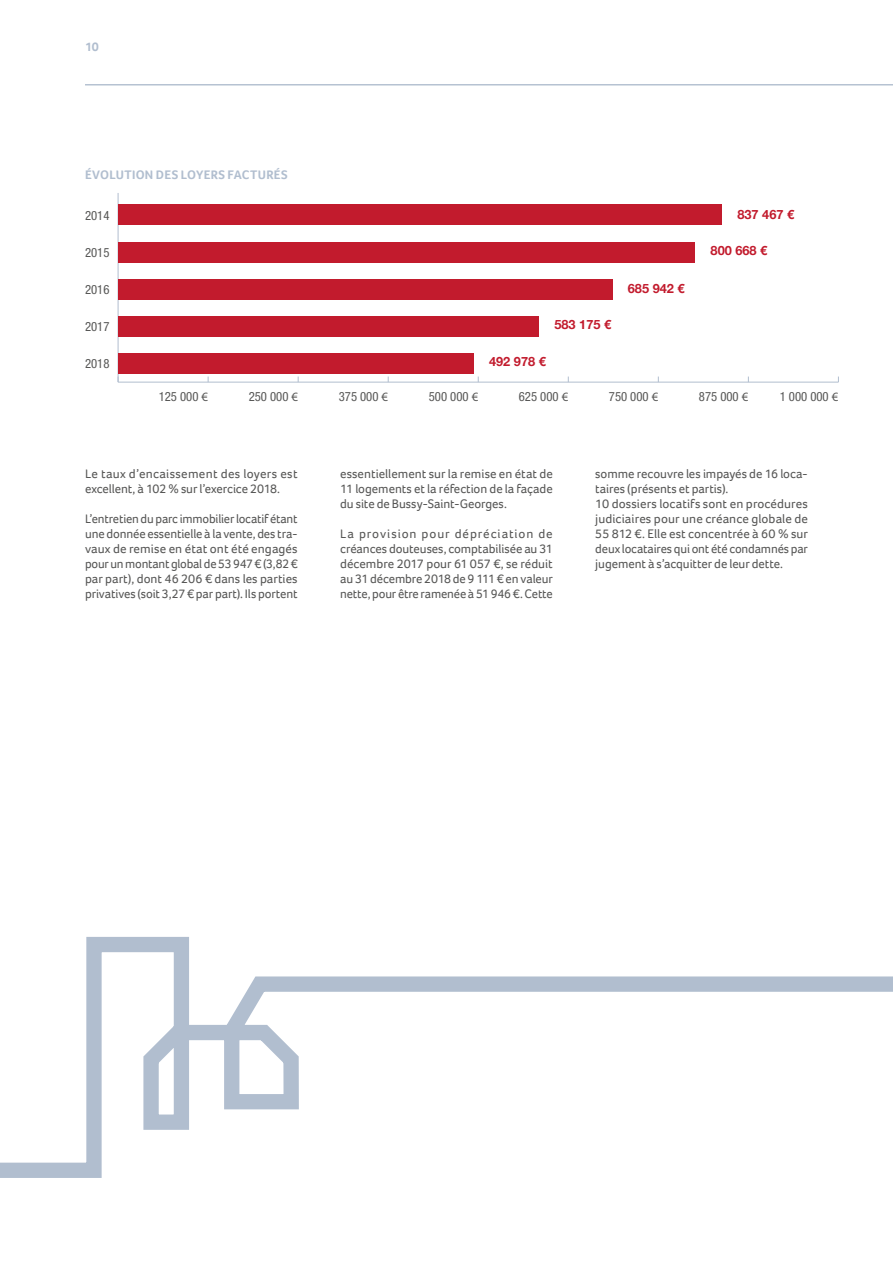
<style>
.page{position:relative;width:893px;height:1263px;background:#fff}
.page>*{position:absolute;margin:0;border:0;box-sizing:border-box;transform-origin:0 0}
.t1{font:12.75px/15px "Foco";letter-spacing:-.005em;color:#575756;text-align:justify}
.t2{font:condensed 12.75px "Helvetica Neue";color:#575756}
.t3{font:12.75px/15px "Foco";letter-spacing:.015em;color:#575756}
.t4{font:700 12.75px "Helvetica Neue";color:#c21b2d}
.t5{font:700 12.75px "Foco";letter-spacing:.025em;color:#b1becf}
.s1{font-family:"Myriad Pro";font-stretch:normal}
</style>
<div class="page">
<hr style="left:85px;top:84px;width:808px;height:1px;background:#b1becf">
<svg style="left:0;top:937px;width:893px;height:241px"></svg>
<hr style="left:118px;top:382px;width:720px;height:1px;background:#b1becf">
<hr style="left:118px;top:193px;width:1px;height:189px;background:#b1becf">
<div style="left:118px;top:205px;width:603px;height:20px;background:#c21b2d"></div>
<div style="left:118px;top:242px;width:577px;height:20px;background:#c21b2d"></div>
<div style="left:118px;top:279px;width:494px;height:21px;background:#c21b2d"></div>
<div style="left:118px;top:316px;width:420px;height:21px;background:#c21b2d"></div>
<div style="left:118px;top:353px;width:355px;height:21px;background:#c21b2d"></div>
<p class="t5" style="left:85px;top:38px;width:15px">10</p>
<p class="t5" style="left:85px;top:166px;width:204px">ÉVOLUTION DES LOYERS FACTURÉS</p>
<p class="t2" style="left:85px;top:208px;width:26px">2014</p>
<p class="t2" style="left:85px;top:245px;width:26px">2015</p>
<p class="t2" style="left:85px;top:282px;width:26px">2016</p>
<p class="t2" style="left:85px;top:319px;width:26px">2017</p>
<p class="t2" style="left:85px;top:356px;width:26px">2018</p>
<p class="t4" style="left:554px;top:315px;width:58px">583 175 €</p>
<p class="t4" style="left:489px;top:352px;width:58px">492 978 €</p>
<p class="t4" style="left:628px;top:278px;width:58px">685 942 €</p>
<p class="t4" style="left:737px;top:204px;width:58px">837 467 €</p>
<p class="t4" style="left:711px;top:241px;width:58px">800 668 €</p>
<p class="t2" style="left:159px;top:389px;width:51px">125 000 <span class="s1">€</span></p>
<p class="t2" style="left:249px;top:389px;width:51px">250 000 <span class="s1">€</span></p>
<p class="t2" style="left:339px;top:389px;width:51px">375 000 <span class="s1">€</span></p>
<p class="t2" style="left:429px;top:389px;width:51px">500 000 <span class="s1">€</span></p>
<p class="t2" style="left:519px;top:389px;width:51px">625 000 <span class="s1">€</span></p>
<p class="t2" style="left:609px;top:389px;width:51px">750 000 <span class="s1">€</span></p>
<p class="t2" style="left:699px;top:389px;width:51px">875 000 <span class="s1">€</span></p>
<p class="t2" style="left:780px;top:389px;width:60px">1 000 000 <span class="s1">€</span></p>
<p class="t3" style="left:85px;top:466px;width:214px">Le taux d’encaissement des loyers est excellent, à 102 % sur l’exercice 2018.</p>
<p class="t1" style="left:85px;top:511px;width:214px">L’entretien du parc immobilier locatif étant une donnée essentielle à la vente, des tra&shy;vaux de remise en état ont été engagés pour un montant global de 53 947 € (3,82 € par part), dont 46 206 € dans les parties privatives (soit 3,27 € par part). Ils portent</p>
<p class="t1" style="left:340px;top:466px;width:214px">essentiellement sur la remise en état de 11 logements et la réfection de la façade du site de Bussy-Saint-Georges.</p>
<p class="t1" style="left:340px;top:526px;width:214px">La provision pour dépréciation de créances douteuses, comptabilisée au 31 décembre 2017 pour 61 057 €, se réduit au 31 décembre 2018 de 9 111 € en valeur nette, pour être ramenée à 51 946 €. Cette</p>
<p class="t1" style="left:595px;top:466px;width:214px;text-align:left">somme recouvre les impayés de 16 loca&shy;taires (présents et partis).<br>10 dossiers locatifs sont en procédures judiciaires pour une créance globale de 55 812 €. Elle est concentrée à 60 % sur deux locataires qui ont été condamnés par jugement à s’acquitter de leur dette.</p>
</div>
